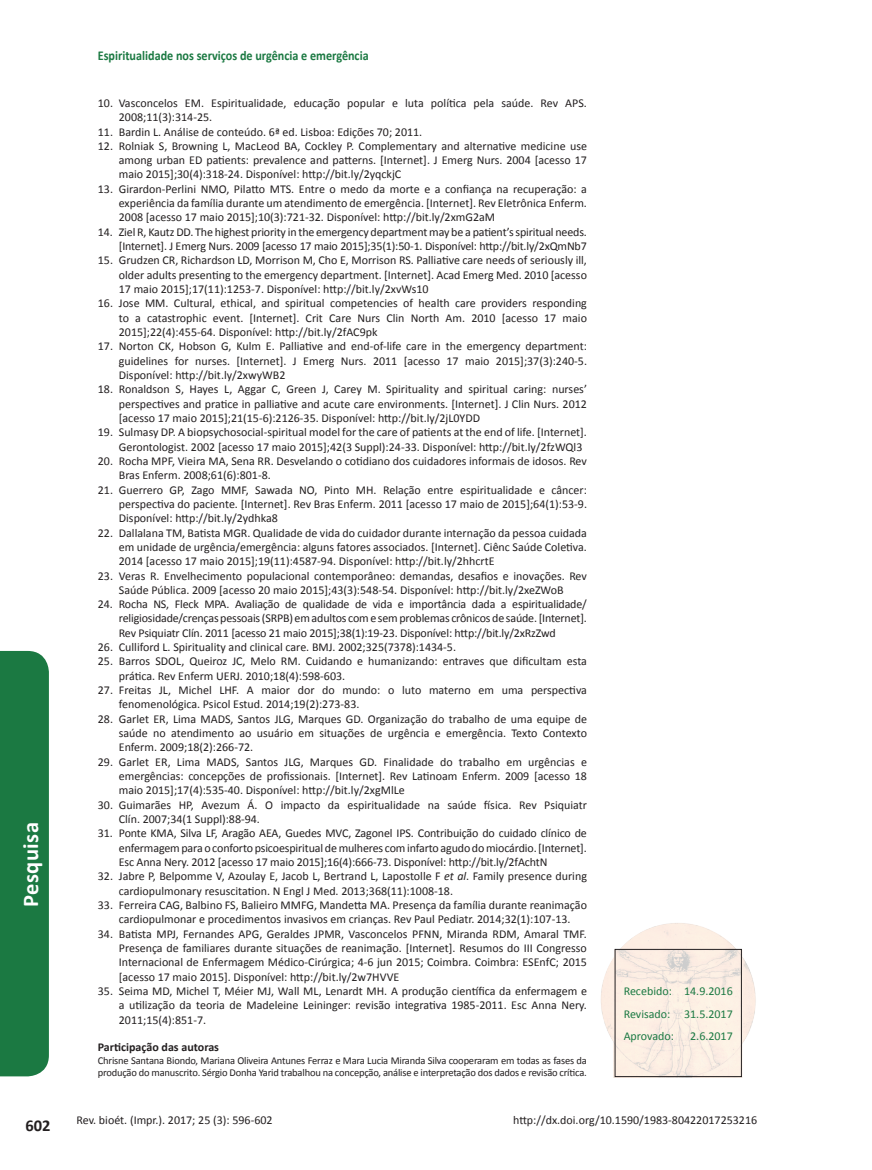
<style>
.page{position:relative;width:872px;height:1170px;background:#fff}
.page>*{position:absolute;margin:0;border:0;box-sizing:border-box;transform-origin:0 0}
.t1{font:700 22.5px "Calibri";letter-spacing:.02em;color:#fff}
.t2{font:700 16.5px "Calibri";color:#231f20}
.t3{font:700 13.5px "Calibri";color:#1b7942;scale:.9 1}
.Referencias{font:12px/14.2px "Calibri";color:#231f20;text-align:justify}
.t4{font:12px "Calibri";color:#1b7942}
.titulo_participacao{font:700 12px "Calibri";color:#231f20}
.texto_participacao_d{font:10.5px/12.6px "Calibri";letter-spacing:-.02em;color:#231f20}
.s1{font-style:italic}
</style>
<div class="page">
<img style="left:601px;top:923px;width:155px;height:154px">
<div style="left:0;top:651px;width:49px;height:425px;background:#1b7942"></div>
<h1 class="t1" style="left:15px;top:907px;width:86px;rotate:-90deg">Pesquisa</h1>
<p class="t3" style="left:98px;top:46px;width:302px">Espiritualidade nos serviços de urgência e emergência</p>
<p class="Referencias" style="left:119px;top:96px;width:469px;text-indent:-21px">10. Vasconcelos EM. Espiritualidade, educação popular e luta política pela saúde. Rev APS.<br>2008;11(3):314-25.</p>
<p class="Referencias" style="left:98px;top:124px;width:326px">11. Bardin L. Análise de conteúdo. 6ª ed. Lisboa: Edições 70; 2011.</p>
<p class="Referencias" style="left:119px;top:139px;width:469px;text-indent:-21px">12. Rolniak S, Browning L, MacLeod BA, Cockley P. Complementary and alternative medicine use among urban ED patients: prevalence and patterns. [Internet]. J Emerg Nurs. 2004 [acesso 17 maio 2015];30(4):318-24. Disponível: http://bit.ly/2yqckjC</p>
<p class="Referencias" style="left:119px;top:182px;width:469px;text-indent:-21px">13. Girardon-Perlini NMO, Pilatto MTS. Entre o medo da morte e a confiança na recuperação: a experiência da família durante um atendimento de emergência. [Internet]. Rev Eletrônica Enferm.<br>2008 [acesso 17 maio 2015];10(3):721-32. Disponível: http://bit.ly/2xmG2aM</p>
<p class="Referencias" style="left:98px;top:225px;width:490px;text-align:right">14. Ziel R, Kautz DD. The highest priority in the emergency department may be a patient’s spiritual needs. [Internet]. J Emerg Nurs. 2009 [acesso 17 maio 2015];35(1):50-1. Disponível: http://bit.ly/2xQmNb7</p>
<p class="Referencias" style="left:119px;top:253px;width:469px;text-indent:-21px">15. Grudzen CR, Richardson LD, Morrison M, Cho E, Morrison RS. Palliative care needs of seriously ill, older adults presenting to the emergency department. [Internet]. Acad Emerg Med. 2010 [acesso 17 maio 2015];17(11):1253-7. Disponível: http://bit.ly/2xvWs10</p>
<p class="Referencias" style="left:119px;top:296px;width:469px;text-indent:-21px">16. Jose MM. Cultural, ethical, and spiritual competencies of health care providers responding to a catastrophic event. [Internet]. Crit Care Nurs Clin North Am. 2010 [acesso 17 maio 2015];22(4):455-64. Disponível: http://bit.ly/2fAC9pk</p>
<p class="Referencias" style="left:119px;top:339px;width:469px;text-indent:-21px">17. Norton CK, Hobson G, Kulm E. Palliative and end-of-life care in the emergency department: guidelines for nurses. [Internet]. J Emerg Nurs. 2011 [acesso 17 maio 2015];37(3):240-5.<br>Disponível: http://bit.ly/2xwyWB2</p>
<p class="Referencias" style="left:119px;top:382px;width:469px;text-indent:-21px">18. Ronaldson S, Hayes L, Aggar C, Green J, Carey M. Spirituality and spiritual caring: nurses’ perspectives and pratice in palliative and acute care environments. [Internet]. J Clin Nurs. 2012 [acesso 17 maio 2015];21(15-6):2126-35. Disponível: http://bit.ly/2jL0YDD</p>
<p class="Referencias" style="left:119px;top:425px;width:469px;text-indent:-21px">19. Sulmasy DP. A biopsychosocial-spiritual model for the care of patients at the end of life. [Internet].<br>Gerontologist. 2002 [acesso 17 maio 2015];42(3 Suppl):24-33. Disponível: http://bit.ly/2fzWQl3</p>
<p class="Referencias" style="left:119px;top:454px;width:469px;text-indent:-21px">20. Rocha MPF, Vieira MA, Sena RR. Desvelando o cotidiano dos cuidadores informais de idosos. Rev<br>Bras Enferm. 2008;61(6):801-8.</p>
<p class="Referencias" style="left:119px;top:482px;width:469px;text-indent:-21px">21. Guerrero GP, Zago MMF, Sawada NO, Pinto MH. Relação entre espiritualidade e câncer: perspectiva do paciente. [Internet]. Rev Bras Enferm. 2011 [acesso 17 maio de 2015];64(1):53-9.<br>Disponível: http://bit.ly/2ydhka8</p>
<p class="Referencias" style="left:119px;top:525px;width:469px;text-indent:-21px">22. Dallalana TM, Batista MGR. Qualidade de vida do cuidador durante internação da pessoa cuidada em unidade de urgência/emergência: alguns fatores associados. [Internet]. Ciênc Saúde Coletiva.<br>2014 [acesso 17 maio 2015];19(11):4587-94. Disponível: http://bit.ly/2hhcrtE</p>
<p class="Referencias" style="left:98px;top:568px;width:490px;text-align:center">23. Veras R. Envelhecimento populacional contemporâneo: demandas, desafios e inovações. Rev<br>Saúde Pública. 2009 [acesso 20 maio 2015];43(3):548-54. Disponível: http://bit.ly/2xeZWoB</p>
<p class="Referencias" style="left:119px;top:597px;width:469px;text-indent:-21px">24. Rocha NS, Fleck MPA. Avaliação de qualidade de vida e importância dada a espiritualidade/ religiosidade/crenças pessoais (SRPB) em adultos com e sem problemas crônicos de saúde. [Internet].<br>Rev Psiquiatr Clín. 2011 [acesso 21 maio 2015];38(1):19-23. Disponível: http://bit.ly/2xRzZwd</p>
<p class="Referencias" style="left:98px;top:640px;width:360px">26. Culliford L. Spirituality and clinical care. BMJ. 2002;325(7378):1434-5.</p>
<p class="Referencias" style="left:119px;top:654px;width:469px;text-indent:-21px">25. Barros SDOL, Queiroz JC, Melo RM. Cuidando e humanizando: entraves que dificultam esta prática. Rev Enferm UERJ. 2010;18(4):598-603.</p>
<p class="Referencias" style="left:119px;top:683px;width:469px;text-indent:-21px">27. Freitas JL, Michel LHF. A maior dor do mundo: o luto materno em uma perspectiva fenomenológica. Psicol Estud. 2014;19(2):273-83.</p>
<p class="Referencias" style="left:119px;top:711px;width:469px;text-indent:-21px">28. Garlet ER, Lima MADS, Santos JLG, Marques GD. Organização do trabalho de uma equipe de saúde no atendimento ao usuário em situações de urgência e emergência. Texto Contexto Enferm. 2009;18(2):266-72.</p>
<p class="Referencias" style="left:119px;top:754px;width:469px;text-indent:-21px">29. Garlet ER, Lima MADS, Santos JLG, Marques GD. Finalidade do trabalho em urgências e emergências: concepções de profissionais. [Internet]. Rev Latinoam Enferm. 2009 [acesso 18 maio 2015];17(4):535-40. Disponível: http://bit.ly/2xgMlLe</p>
<p class="Referencias" style="left:119px;top:797px;width:469px;text-indent:-21px">30. Guimarães HP, Avezum Á. O impacto da espiritualidade na saúde física. Rev Psiquiatr<br>Clín. 2007;34(1 Suppl):88-94.</p>
<p class="Referencias" style="left:119px;top:826px;width:469px;text-indent:-21px">31. Ponte KMA, Silva LF, Aragão AEA, Guedes MVC, Zagonel IPS. Contribuição do cuidado clínico de enfermagem para o conforto psicoespiritual de mulheres com infarto agudo do miocárdio. [Internet].<br>Esc Anna Nery. 2012 [acesso 17 maio 2015];16(4):666-73. Disponível: http://bit.ly/2fAchtN</p>
<p class="Referencias" style="left:119px;top:869px;width:469px;text-indent:-21px">32. Jabre P, Belpomme V, Azoulay E, Jacob L, Bertrand L, Lapostolle F <span class="s1">et al</span>. Family presence during cardiopulmonary resuscitation. N Engl J Med. 2013;368(11):1008-18.</p>
<p class="Referencias" style="left:98px;top:897px;width:490px;text-align:center">33. Ferreira CAG, Balbino FS, Balieiro MMFG, Mandetta MA. Presença da família durante reanimação cardiopulmonar e procedimentos invasivos em crianças. Rev Paul Pediatr. 2014;32(1):107-13.</p>
<p class="Referencias" style="left:119px;top:926px;width:469px;text-indent:-21px">34. Batista MPJ, Fernandes APG, Geraldes JPMR, Vasconcelos PFNN, Miranda RDM, Amaral TMF.<br>Presença de familiares durante situações de reanimação. [Internet]. Resumos do III Congresso Internacional de Enfermagem Médico-Cirúrgica; 4-6 jun 2015; Coimbra. Coimbra: ESEnfC; 2015 [acesso 17 maio 2015]. Disponível: http://bit.ly/2w7HVVE</p>
<p class="Referencias" style="left:119px;top:983px;width:469px;text-indent:-21px">35. Seima MD, Michel T, Méier MJ, Wall ML, Lenardt MH. A produção científica da enfermagem e a utilização da teoria de Madeleine Leininger: revisão integrativa 1985-2011. Esc Anna Nery.<br>2011;15(4):851-7.</p>
<p class="titulo_participacao" style="left:98px;top:1038px;width:123px">Participação das autoras</p>
<p class="texto_participacao_d" style="left:98px;top:1053px;width:490px">Chrisne Santana Biondo, Mariana Oliveira Antunes Ferraz e Mara Lucia Miranda Silva cooperaram em todas as fases da produção do manuscrito. Sérgio Donha Yarid trabalhou na concepção, análise e interpretação dos dados e revisão crítica.</p>
<p class="t4" style="left:623px;top:982px;width:111px">Recebido: 14.9.2016</p>
<p class="t4" style="left:623px;top:1005px;width:111px">Revisado: 31.5.2017</p>
<p class="t4" style="left:623px;top:1028px;width:52px">Aprovado:</p>
<p class="t4" style="left:690px;top:1028px;width:44px">2.6.2017</p>
<h2 class="t2" style="left:26px;top:1113px;width:27px">602</h2>
<p class="Referencias" style="left:77px;top:1113px;width:197px">Rev. bioét. (Impr.). 2017; 25 (3): 596-602</p>
<p class="Referencias" style="left:513px;top:1113px;width:245px">http://dx.doi.org/10.1590/1983-80422017253216</p>
</div>
